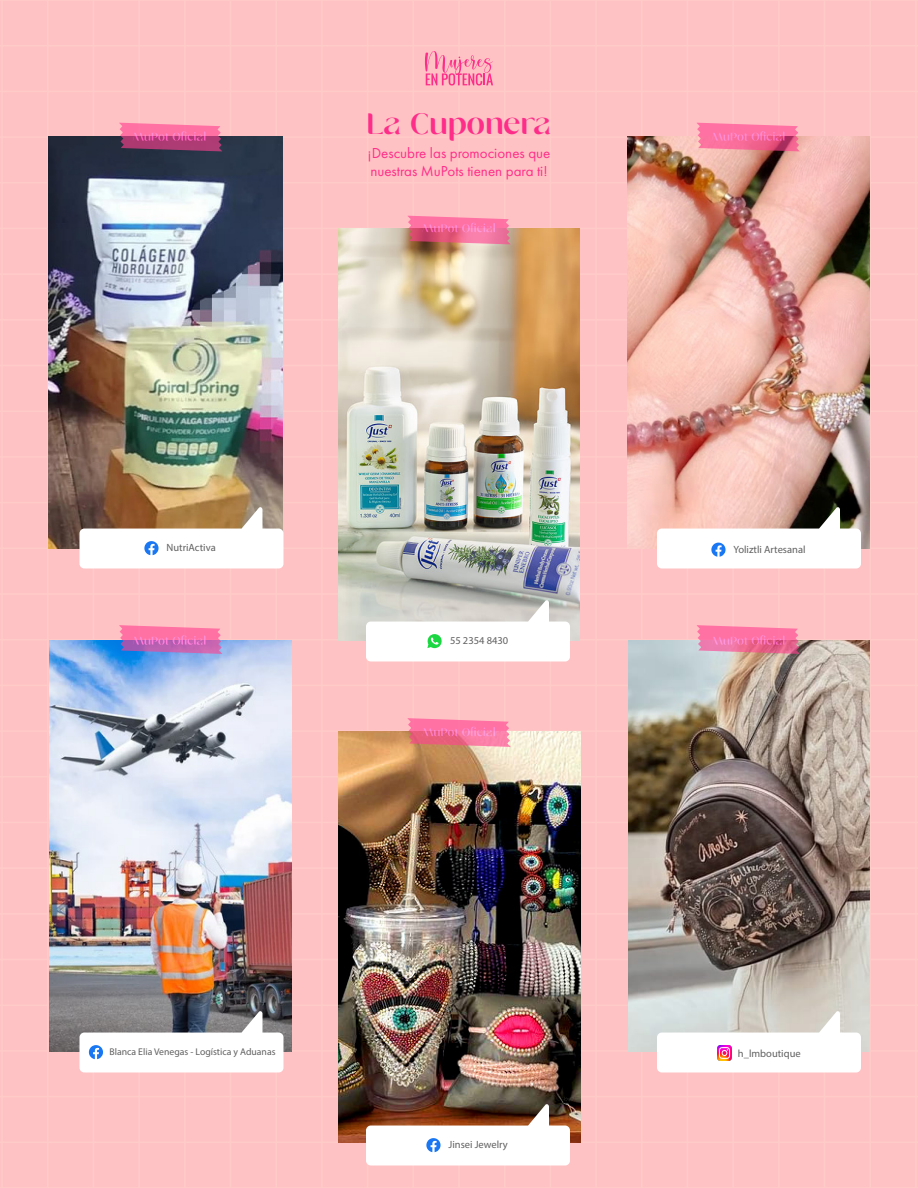
<style>
.page{position:relative;width:918px;height:1188px;background:#ffc2c4}
.page>*{position:absolute;margin:0;border:0;box-sizing:border-box;transform-origin:0 0}
.t1{font:37.5px "Monea Alegante";color:#fe2d89}
.t2{font:15px/18px "Futura PT";color:#ff2d89}
.t3{font:10.5px "Myriad Pro";color:#606060}
.t4{font:9.75px "Myriad Pro";color:#606060}
</style>
<div class="page">
<hr style="left:0;top:0;width:918px;height:1px;background:#ffd5cf">
<hr style="left:0;top:45px;width:918px;height:1px;background:#ffd5cf">
<hr style="left:0;top:91px;width:918px;height:1px;background:#ffd5cf">
<hr style="left:0;top:136px;width:918px;height:2px;background:#ffd5cf">
<hr style="left:0;top:182px;width:918px;height:2px;background:#ffd5cf">
<hr style="left:0;top:228px;width:918px;height:1px;background:#ffd5cf">
<hr style="left:0;top:273px;width:918px;height:2px;background:#ffd5cf">
<hr style="left:0;top:319px;width:918px;height:2px;background:#ffd5cf">
<hr style="left:0;top:365px;width:918px;height:1px;background:#ffd5cf">
<hr style="left:0;top:410px;width:918px;height:2px;background:#ffd5cf">
<hr style="left:0;top:456px;width:918px;height:2px;background:#ffd5cf">
<hr style="left:0;top:502px;width:918px;height:1px;background:#ffd5cf">
<hr style="left:0;top:548px;width:918px;height:1px;background:#ffd5cf">
<hr style="left:0;top:593px;width:918px;height:2px;background:#ffd5cf">
<hr style="left:0;top:639px;width:918px;height:1px;background:#ffd5cf">
<hr style="left:0;top:685px;width:918px;height:1px;background:#ffd5cf">
<hr style="left:0;top:730px;width:918px;height:2px;background:#ffd5cf">
<hr style="left:0;top:776px;width:918px;height:2px;background:#ffd5cf">
<hr style="left:0;top:822px;width:918px;height:1px;background:#ffd5cf">
<hr style="left:0;top:867px;width:918px;height:2px;background:#ffd5cf">
<hr style="left:0;top:913px;width:918px;height:2px;background:#ffd5cf">
<hr style="left:0;top:959px;width:918px;height:1px;background:#ffd5cf">
<hr style="left:0;top:1004px;width:918px;height:2px;background:#ffd5cf">
<hr style="left:0;top:1050px;width:918px;height:2px;background:#ffd5cf">
<hr style="left:0;top:1096px;width:918px;height:1px;background:#ffd5cf">
<hr style="left:0;top:1142px;width:918px;height:1px;background:#ffd5cf">
<hr style="left:0;top:1187px;width:918px;height:1px;background:#ffd5cf">
<hr style="left:915px;top:0;width:2px;height:1188px;background:#ffd5cf">
<hr style="left:869px;top:0;width:2px;height:1188px;background:#ffd5cf">
<hr style="left:824px;top:0;width:1px;height:1188px;background:#ffd5cf">
<hr style="left:778px;top:0;width:2px;height:1188px;background:#ffd5cf">
<hr style="left:732px;top:0;width:2px;height:1188px;background:#ffd5cf">
<hr style="left:687px;top:0;width:1px;height:1188px;background:#ffd5cf">
<hr style="left:641px;top:0;width:2px;height:1188px;background:#ffd5cf">
<hr style="left:595px;top:0;width:2px;height:1188px;background:#ffd5cf">
<hr style="left:550px;top:0;width:1px;height:1188px;background:#ffd5cf">
<hr style="left:504px;top:0;width:1px;height:1188px;background:#ffd5cf">
<hr style="left:458px;top:0;width:2px;height:1188px;background:#ffd5cf">
<hr style="left:413px;top:0;width:1px;height:1188px;background:#ffd5cf">
<hr style="left:367px;top:0;width:1px;height:1188px;background:#ffd5cf">
<hr style="left:321px;top:0;width:2px;height:1188px;background:#ffd5cf">
<hr style="left:275px;top:0;width:2px;height:1188px;background:#ffd5cf">
<hr style="left:230px;top:0;width:1px;height:1188px;background:#ffd5cf">
<hr style="left:184px;top:0;width:2px;height:1188px;background:#ffd5cf">
<hr style="left:138px;top:0;width:2px;height:1188px;background:#ffd5cf">
<hr style="left:93px;top:0;width:1px;height:1188px;background:#ffd5cf">
<hr style="left:47px;top:0;width:2px;height:1188px;background:#ffd5cf">
<hr style="left:1px;top:0;width:2px;height:1188px;background:#ffd5cf">
<img style="left:49px;top:136px;width:234px;height:413px">
<img style="left:338px;top:228px;width:242px;height:412px">
<img style="left:627px;top:136px;width:242px;height:413px">
<img style="left:50px;top:640px;width:241px;height:412px">
<img style="left:339px;top:732px;width:242px;height:411px">
<img style="left:628px;top:640px;width:242px;height:412px">
<svg style="left:425px;top:51px;width:68px;height:35px"></svg>
<svg style="left:79px;top:506px;width:204px;height:62px;background:#d8cabd"></svg>
<svg style="left:366px;top:599px;width:204px;height:62px;background:#ebede9"></svg>
<svg style="left:657px;top:506px;width:204px;height:62px;background:#e3d7d4"></svg>
<svg style="left:657px;top:1010px;width:204px;height:62px;background:#efefed"></svg>
<svg style="left:79px;top:1010px;width:204px;height:62px;background:#cacbce"></svg>
<svg style="left:366px;top:1103px;width:204px;height:62px;background:#c8b7ae"></svg>
<img style="left:717px;top:1046px;width:15px;height:14px">
<svg style="left:119px;top:123px;width:103px;height:28px;background:#cd5a8c"></svg>
<svg style="left:407px;top:216px;width:104px;height:28px;background:#ec7398"></svg>
<svg style="left:697px;top:123px;width:103px;height:28px;background:#f5759f"></svg>
<svg style="left:119px;top:625px;width:103px;height:29px;background:#d676b4"></svg>
<svg style="left:407px;top:718px;width:104px;height:29px;background:#f57e9e"></svg>
<svg style="left:697px;top:625px;width:103px;height:29px;background:#f17da5"></svg>
<p class="t3" style="left:166px;top:541px;width:51px">NutriActiva</p>
<h1 class="t1" style="left:366px;top:107px;width:187px">La Cuponera</h1>
<h2 class="t2" style="left:368px;top:144px;width:184px">¡Descubre las promociones que nuestras MuPots tienen para ti!</h2>
<p class="t3" style="left:450px;top:634px;width:60px">55 2354 8430</p>
<p class="t4" style="left:110px;top:1046px;width:168px">Blanca Elia Venegas - Logística y Aduanas</p>
<p class="t3" style="left:448px;top:1138px;width:61px">Jinsei Jewelry</p>
<p class="t3" style="left:734px;top:543px;width:74px">Yoliztli Artesanal</p>
<p class="t3" style="left:738px;top:1047px;width:64px">h_lmboutique</p>
</div>
